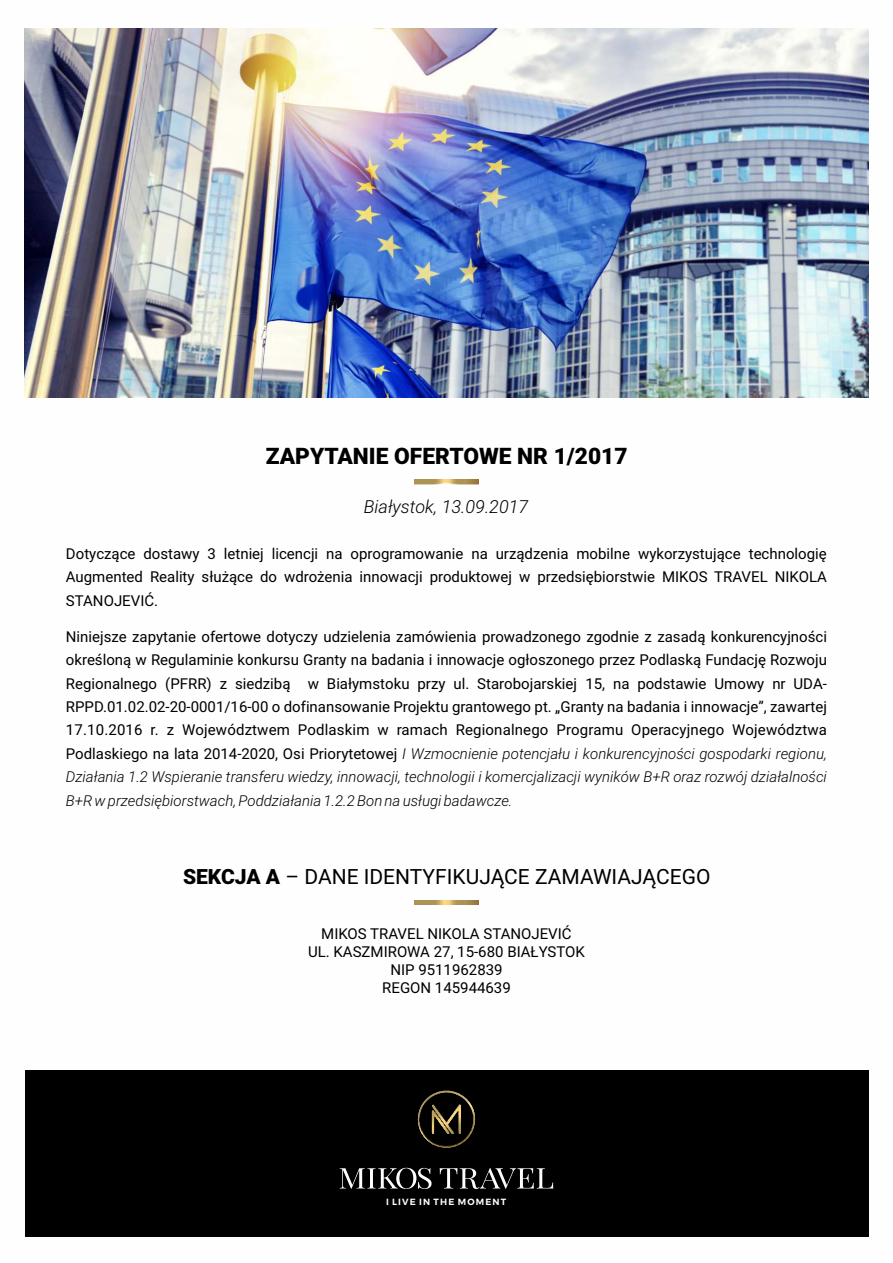
<style>
.page{position:relative;width:893px;height:1263px;background:#fff}
.page>*{position:absolute;margin:0;border:0;box-sizing:border-box;transform-origin:0 0}
.t1{font:900 22.8px "Roboto";color:#000}
.t2{font:21px "Roboto";color:#000}
.t3{font:italic 300 18px "Roboto";color:#000}
.t4{font:15px/23.4px "Roboto";color:#000;text-align:justify}
.t5{font:600 9px "Montserrat";letter-spacing:.13em;color:#fefefe}
.s1{font-weight:300;font-style:italic}
.s2{font-weight:900}
</style>
<div class="page">
<div style="left:25px;top:1070px;width:843px;height:166px;background:#000"></div>
<img style="left:418px;top:1091px;width:57px;height:57px">
<svg style="left:340px;top:1168px;width:213px;height:21px"></svg>
<img style="left:25px;top:29px;width:843px;height:369px">
<img style="left:414px;top:480px;width:65px;height:4px">
<img style="left:432px;top:480px;width:3px;height:4px">
<img style="left:435px;top:480px;width:27px;height:4px">
<img style="left:414px;top:900px;width:65px;height:5px">
<img style="left:432px;top:900px;width:3px;height:5px">
<img style="left:435px;top:900px;width:27px;height:5px">
<h1 class="t1" style="left:266px;top:447px;width:363px">ZAPYTANIE OFERTOWE NR 1/2017</h1>
<p class="t3" style="left:364px;top:499px;width:166px">Białystok, 13.09.2017</p>
<p class="t4" style="left:66px;top:543px;width:763px">Dotyczące dostawy 3 letniej licencji na oprogramowanie na urządzenia mobilne wykorzystujące technologię Augmented Reality służące do wdrożenia innowacji produktowej w przedsiębiorstwie MIKOS TRAVEL NIKOLA STANOJEVIĆ.</p>
<p class="t4" style="left:66px;top:626px;width:763px">Niniejsze zapytanie ofertowe dotyczy udzielenia zamówienia prowadzonego zgodnie z zasadą konkurencyjności określoną w Regulaminie konkursu Granty na badania i innowacje ogłoszonego przez Podlaską Fundację Rozwoju Regionalnego (PFRR) z siedzibą w Białymstoku przy ul. Starobojarskiej 15, na podstawie Umowy nr UDA-RPPD.01.02.02-20-0001/16-00 o dofinansowanie Projektu grantowego pt. „Granty na badania i innowacje”, zawartej 17.10.2016 r. z Województwem Podlaskim w ramach Regionalnego Programu Operacyjnego Województwa Podlaskiego na lata 2014-2020, Osi Priorytetowej <span class="s1">I Wzmocnienie potencjału i konkurencyjności gospodarki regionu, Działania 1.2 Wspieranie transferu wiedzy, innowacji, technologii i komercjalizacji wyników B+R oraz rozwój działalności B+R w przedsiębiorstwach, Poddziałania 1.2.2 Bon na usługi badawcze.</span></p>
<h2 class="t2" style="left:183px;top:868px;width:529px"><span class="s2">SEKCJA A</span> – DANE IDENTYFIKUJĄCE ZAMAWIAJĄCEGO</h2>
<p class="t4" style="left:308px;top:926px;width:278px;line-height:18px;text-align:center">MIKOS TRAVEL NIKOLA STANOJEVIĆ<br>UL. KASZMIROWA 27, 15-680 BIAŁYSTOK<br>NIP 9511962839<br>REGON 145944639</p>
<p class="t5" style="left:386px;top:1196px;width:122px">I LIVE IN THE MOMENT</p>
</div>
